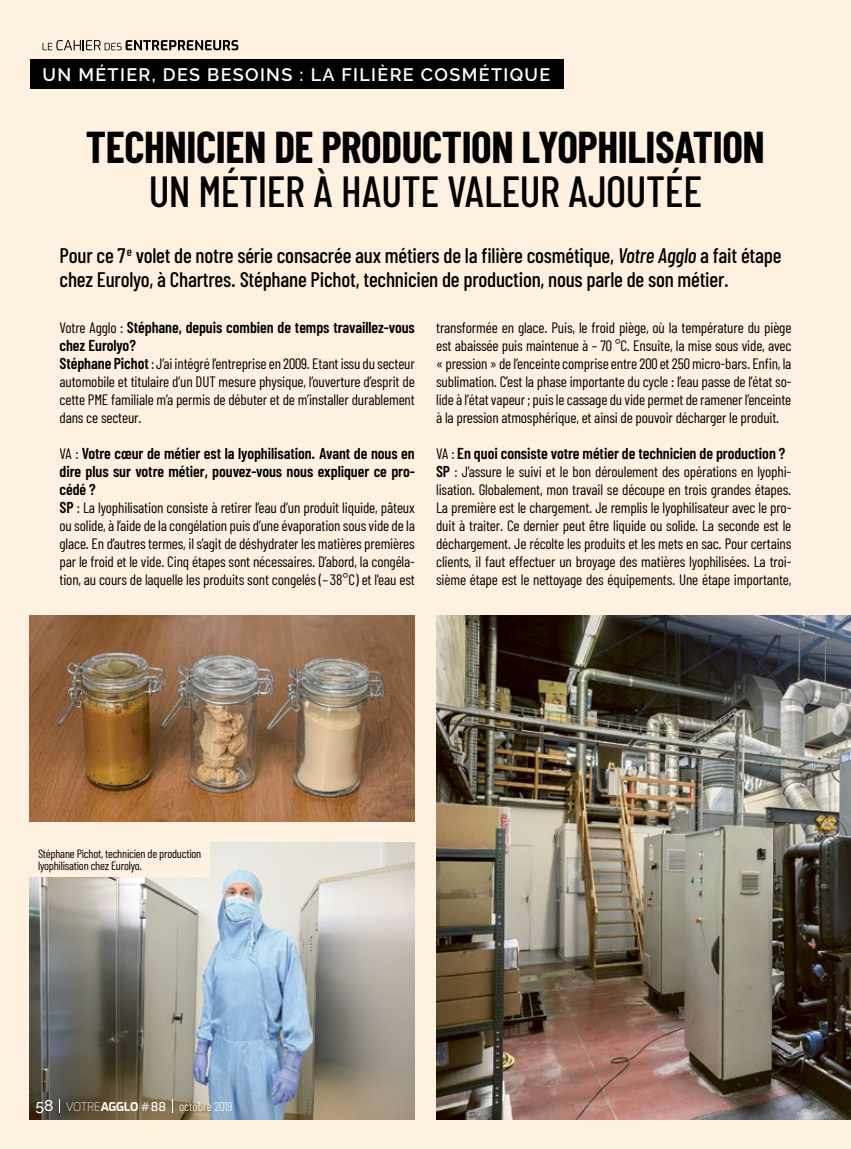
<style>
.page{position:relative;width:851px;height:1149px;background:#fff}
.page>*{position:absolute;margin:0;border:0;box-sizing:border-box;transform-origin:0 0}
.t1{font:700 43.5px "Barlow Condensed";letter-spacing:-.01em;color:#000}
.t2{font:500 43.5px "Barlow Condensed";letter-spacing:-.01em;color:#000}
.t3{font:500 21px/24px "Barlow Condensed";letter-spacing:-.01em;color:#000}
.t4{font:600 18px "Raleway";letter-spacing:.075em;color:#fff}
.t5{font:600 15.75px/18px "Barlow Condensed";letter-spacing:-.005em;color:#000}
.t6{font:15px/18px "Barlow Condensed";letter-spacing:-.01em;color:#000;text-align:justify}
.t7{font:300 12.75px "Barlow Condensed";color:#fff}
.t8{font:12px/12px "Barlow Condensed";letter-spacing:-.02em;color:#000}
.s1{font-style:italic}
.s2{font-weight:400;font-size:15px}
.s3{font-weight:600;font-size:15.75px}
.s4{font-family:"Raleway";font-weight:500;font-size:15.75px}
.s5{font-family:"Exo";font-weight:200;font-size:12px}
.s6{font-family:"Exo";font-weight:700;font-size:12px}
.s7{font-family:"Exo";font-weight:500;font-size:12px}
</style>
<div class="page">
<div style="left:0;top:0;width:850px;height:1148px;background:#fff1df"></div>
<svg style="left:43px;top:40px;width:195px;height:10px"></svg>
<img style="left:436px;top:615px;width:414px;height:503px">
<img style="left:30px;top:615px;width:385px;height:206px">
<img style="left:30px;top:842px;width:385px;height:276px">
<div style="left:30px;top:60px;width:533px;height:29px;background:#000"></div>
<div style="left:30px;top:842px;width:180px;height:34px;background:#fff1df"></div>
<svg style="left:60px;top:1098px;width:1px;height:14px"></svg>
<svg style="left:172px;top:1098px;width:1px;height:14px"></svg>
<p class="t4" style="left:43px;top:65px;width:509px">UN MÉTIER, DES BESOINS : LA FILIÈRE COSMÉTIQUE</p>
<h1 class="t1" style="left:86px;top:121px;width:680px">TECHNICIEN DE PRODUCTION LYOPHILISATION</h1>
<h1 class="t2" style="left:149px;top:164px;width:554px">UN MÉTIER À HAUTE VALEUR AJOUTÉE</h1>
<h2 class="t3" style="left:60px;top:242px;width:723px">Pour ce 7<sup>e</sup> volet de notre série consacrée aux métiers de la filière cosmétique, <span class="s1">Votre Agglo</span> a fait étape chez Eurolyo, à Chartres. Stéphane Pichot, technicien de production, nous parle de son métier.</h2>
<p class="t5" style="left:60px;top:318px;width:357px"><span class="s2">Votre Agglo :</span> Stéphane, depuis combien de temps travaillez-vous chez Eurolyo?</p>
<p class="t6" style="left:60px;top:354px;width:357px"><span class="s3">Stéphane Pichot</span> : J’ai intégré l’entreprise en 2009. Etant issu du secteur automobile et titulaire d’un DUT mesure physique, l’ouverture d’esprit de cette PME familiale m’a permis de débuter et de m’installer durablement dans ce secteur.</p>
<p class="t5" style="left:60px;top:444px;width:357px;text-align:justify"><span class="s2">VA :</span> Votre cœur de métier est la lyophilisation. Avant de nous en dire plus sur votre métier, pouvez-vous nous expliquer ce pro&shy;cédé ?</p>
<p class="t6" style="left:60px;top:498px;width:357px"><span class="s3">SP</span> : La lyophilisation consiste à retirer l’eau d’un produit liquide, pâteux ou solide, à l’aide de la congélation puis d’une évaporation sous vide de la glace. En d’autres termes, il s’agit de déshydrater les matières premières par le froid et le vide. Cinq étapes sont nécessaires. D’abord, la congéla&shy;tion, au cours de laquelle les produits sont congelés (–38°C) et l'eau est</p>
<p class="t6" style="left:436px;top:318px;width:357px">transformée en glace. Puis, le froid piège, où la température du piège est abaissée puis maintenue à – 70 °C. Ensuite, la mise sous vide, avec « pression » de l’enceinte comprise entre 200 et 250 micro-bars. Enfin, la sublimation. C’est la phase importante du cycle : l’eau passe de l’état so&shy;lide à l’état vapeur ; puis le cassage du vide permet de ramener l’enceinte à la pression atmosphérique, et ainsi de pouvoir décharger le produit.</p>
<p class="t5" style="left:436px;top:444px;width:351px"><span class="s2">VA :</span> En quoi consiste votre métier de technicien de production ?</p>
<p class="t6" style="left:436px;top:462px;width:357px"><span class="s3">SP</span> : J’assure le suivi et le bon déroulement des opérations en lyophi&shy;lisation. Globalement, mon travail se découpe en trois grandes étapes.<br>La première est le chargement. Je remplis le lyophilisateur avec le pro&shy;duit à traiter. Ce dernier peut être liquide ou solide. La seconde est le déchargement. Je récolte les produits et les mets en sac. Pour certains clients, il faut effectuer un broyage des matières lyophilisées. La troi&shy;sième étape est le nettoyage des équipements. Une étape importante,</p>
<p class="t8" style="left:38px;top:847px;width:165px">Stéphane Pichot, technicien de production lyophilisation chez Eurolyo.</p>
<p class="t7" style="left:36px;top:1098px;width:198px"><span class="s4">58</span> <span class="s5">VOTRE</span><span class="s6">AGGLO</span> <span class="s7"># 88</span> octobre 2019</p>
</div>
